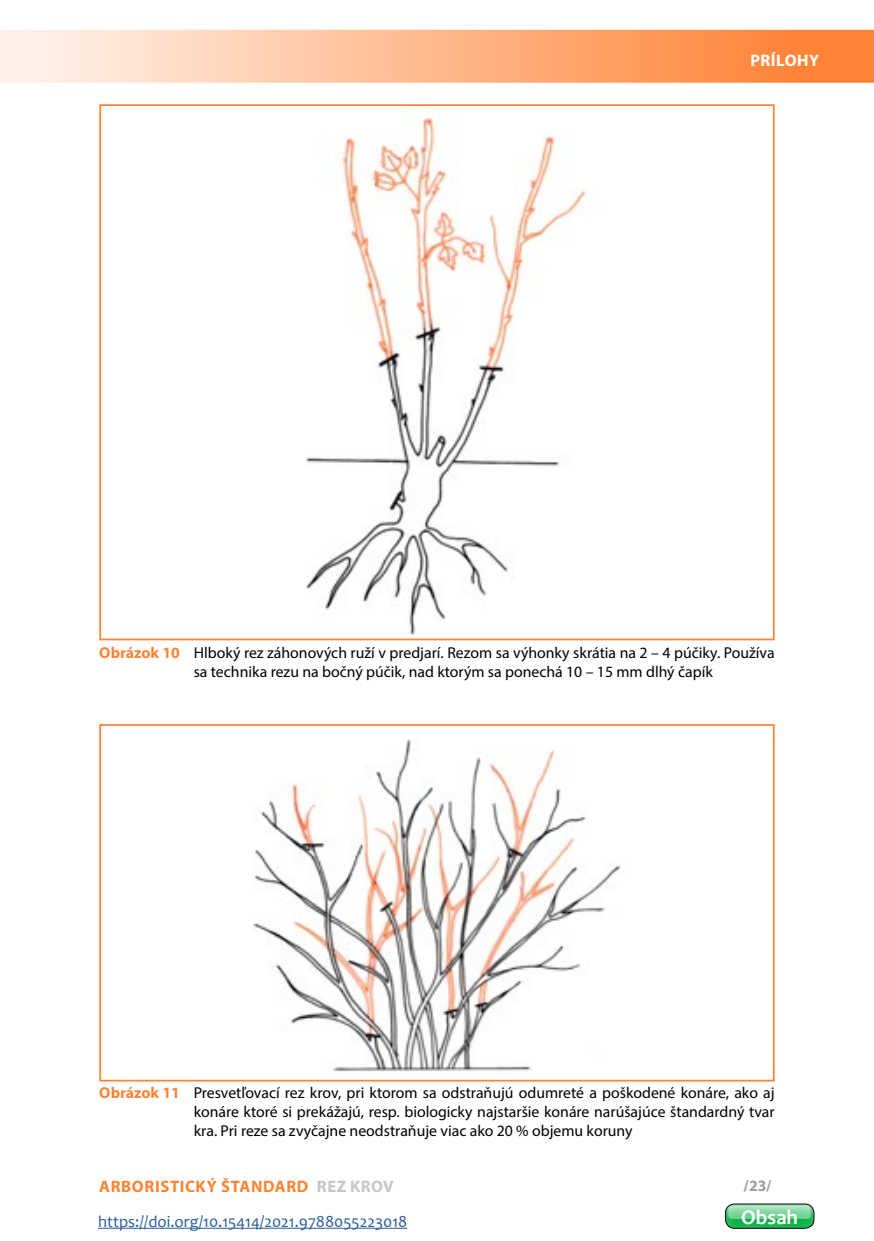
<style>
.page{position:relative;width:874px;height:1241px;background:#fff}
.page>*{position:absolute;margin:0;border:0;box-sizing:border-box;transform-origin:0 0}
.t1{font:700 21px "Candara";color:#fff}
.t2{font:16.62px "Candara";color:#275b9b}
.t3{font:700 16.62px "Myriad Pro";letter-spacing:.035em;color:#ff8335}
.zahlavie_vnutri_nepa{font:700 16.62px "Myriad Pro";letter-spacing:.03em;color:#fff}
.obrazok{font:15.75px/18.9px "Myriad Pro";color:#000}
.t4{font:700 15.75px "Myriad Pro";color:#9d9d9c}
.s1{font-weight:700;color:#ff8335}
.s2{color:#c6c6c6}
</style>
<div class="page">
<svg style="left:99px;top:30px;width:774px;height:53px;background:#ffb181"></svg>
<svg style="left:0;top:30px;width:99px;height:53px;background:#ffede3"></svg>
<hr style="left:98px;top:1227px;width:309px;height:1px;background:#275b9b">
<div style="left:709px;top:1190px;width:119px;height:40px;background:#fff;opacity:.31"></div>
<div style="left:724px;top:1203px;width:90px;height:25px;border:1px solid #000;border-radius:9px"></div>
<svg style="left:728px;top:1205px;width:82px;height:13px"></svg>
<img style="left:306px;top:117px;width:281px;height:518px">
<img style="left:253px;top:739px;width:368px;height:333px">
<div style="left:99px;top:724px;width:675px;height:357px;border:2px solid #ff8335"></div>
<p class="zahlavie_vnutri_nepa" style="left:750px;top:49px;width:70px">PRÍLOHY</p>
<p class="obrazok" style="left:193px;top:642px;width:582px;text-indent:-94px"><span class="s1">Obrázok 10</span> Hlboký rez záhonových ruží v predjarí. Rezom sa výhonky skrátia na 2 – 4 púčiky. Používa sa technika rezu na bočný púčik, nad ktorým sa ponechá 10 – 15 mm dlhý čapík</p>
<p class="obrazok" style="left:193px;top:1082px;width:582px;text-align:justify;text-indent:-94px"><span class="s1">Obrázok 11</span> Presvetľovací rez krov, pri ktorom sa odstraňujú odumreté a poškodené konáre, ako aj konáre ktoré si prekážajú, resp. biologicky najstaršie konáre narúšajúce štandardný tvar kra. Pri reze sa zvyčajne neodstraňuje viac ako 20 % objemu koruny</p>
<p class="t3" style="left:99px;top:1174px;width:296px">ARBORISTICKÝ ŠTANDARD <span class="s2">REZ KROV</span></p>
<p class="t4" style="left:743px;top:1175px;width:29px">/23/</p>
<p class="t2" style="left:98px;top:1211px;width:310px">https://doi.org/10.15414/2021.9788055223018</p>
<h1 class="t1" style="left:740px;top:1203px;width:58px">Obsah</h1>
</div>
